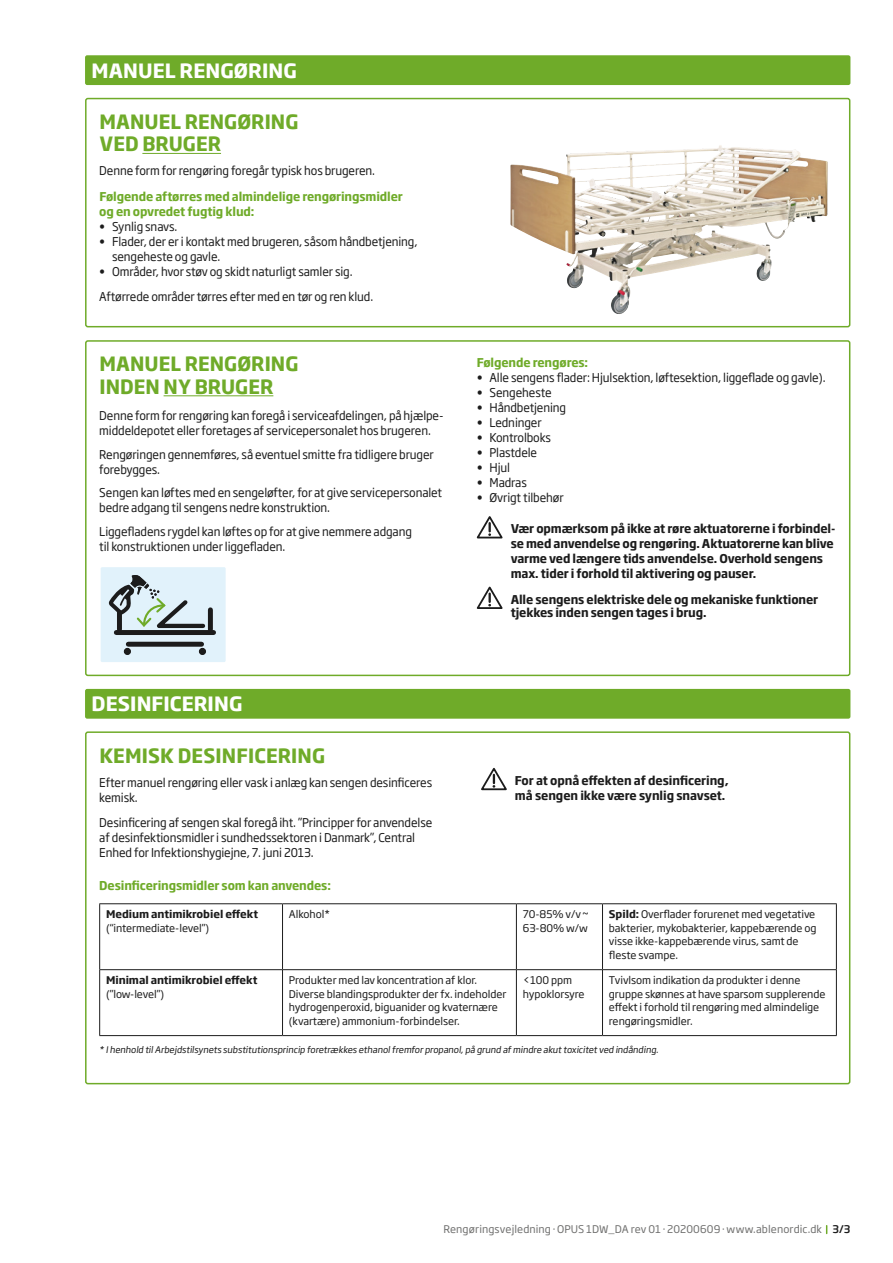
<style>
.page{position:relative;width:893px;height:1263px;background:#fff}
.page>*{position:absolute;margin:0;border:0;box-sizing:border-box;transform-origin:0 0}
.Overskrift{font:700 19.5px/22.5px "Soho Gothic Pro";letter-spacing:.005em;color:#6fab29;scale:.95 1}
.t1{font:700 19.5px "Soho Gothic Pro";letter-spacing:.005em;color:#fff}
.Overskrift-2{font:12px/15px "Soho Gothic Pro";letter-spacing:-.01em;color:#1c1c1c;scale:.95 1}
.Overskrift-3{font:700 12px/15px "Soho Gothic Pro";letter-spacing:-.01em;color:#1c1c1c;scale:.95 1}
.Overskrift-4{font:700 12px/15px "Soho Gothic Pro";letter-spacing:-.01em;color:#6fab29;scale:.95 1}
.Brødtekst{font:700 12px/15px "Soho Gothic Pro";letter-spacing:-.005em;color:#1c1c1c;scale:.95 1}
.Tabel_lille_tekst{font:10.5px/13.5px "Soho Gothic Pro";letter-spacing:-.005em;color:#1c1c1c}
.t2{font:10.5px "Soho Gothic Pro";letter-spacing:.01em;color:#70706f}
.Tabel_lille_tekst-2{font:700 10.5px/13.5px "Soho Gothic Pro";letter-spacing:-.005em;color:#1c1c1c}
.Tabeltekst{font:9px "Soho Gothic Pro";color:#1c1c1c}
.s1{font-weight:700}
.s2{font-weight:400}
.s3{font-weight:500;color:#1c1c1c}
</style>
<div class="page">
<hr style="left:142px;top:153px;width:79px;height:1px;background:#6fab29">
<div style="left:85px;top:98px;width:765px;height:229px;border:2px solid #6fab29;border-radius:2px"></div>
<img style="left:510px;top:148px;width:297px;height:166px">
<hr style="left:164px;top:395px;width:109px;height:1px;background:#6fab29">
<svg style="left:477px;top:516px;width:26px;height:23px"></svg>
<svg style="left:477px;top:586px;width:26px;height:23px"></svg>
<div style="left:85px;top:340px;width:765px;height:336px;border:2px solid #6fab29;border-radius:2px"></div>
<div style="left:101px;top:567px;width:125px;height:95px;background:#e1f2fb;border-radius:2px"></div>
<div style="left:208px;top:610px;width:5px;height:19px;background:#1c1c1c"></div>
<div style="left:116px;top:630px;width:98px;height:5px;background:#1c1c1c"></div>
<div style="left:128px;top:642px;width:74px;height:5px;background:#1c1c1c"></div>
<div style="left:124px;top:648px;width:7px;height:7px;border:3px solid #1c1c1c;border-radius:50%"></div>
<div style="left:199px;top:648px;width:7px;height:7px;border:3px solid #1c1c1c;border-radius:50%"></div>
<svg style="left:108px;top:575px;width:98px;height:55px"></svg>
<svg style="left:481px;top:768px;width:26px;height:23px"></svg>
<div style="left:85px;top:731px;width:765px;height:353px;border:2px solid #6fab29;border-radius:2px"></div>
<hr style="left:99px;top:903px;width:184px;height:1px;background:#1c1c1c">
<hr style="left:99px;top:904px;width:1px;height:66px;background:#1c1c1c">
<hr style="left:283px;top:903px;width:233px;height:1px;background:#1c1c1c">
<hr style="left:282px;top:904px;width:1px;height:65px;background:#1c1c1c">
<hr style="left:516px;top:903px;width:86px;height:1px;background:#1c1c1c">
<hr style="left:516px;top:904px;width:1px;height:65px;background:#1c1c1c">
<hr style="left:602px;top:903px;width:235px;height:1px;background:#1c1c1c">
<hr style="left:602px;top:904px;width:1px;height:65px;background:#1c1c1c">
<hr style="left:836px;top:904px;width:1px;height:66px;background:#1c1c1c">
<hr style="left:99px;top:970px;width:1px;height:65px;background:#1c1c1c">
<hr style="left:282px;top:970px;width:1px;height:65px;background:#1c1c1c">
<hr style="left:516px;top:970px;width:1px;height:65px;background:#1c1c1c">
<hr style="left:602px;top:970px;width:1px;height:65px;background:#1c1c1c">
<hr style="left:836px;top:970px;width:1px;height:65px;background:#1c1c1c">
<hr style="left:99px;top:1035px;width:184px;height:1px;background:#1c1c1c">
<hr style="left:283px;top:1035px;width:233px;height:1px;background:#1c1c1c">
<hr style="left:516px;top:1035px;width:86px;height:1px;background:#1c1c1c">
<hr style="left:602px;top:1035px;width:235px;height:1px;background:#1c1c1c">
<hr style="left:100px;top:969px;width:183px;height:1px;background:#1c1c1c">
<hr style="left:283px;top:969px;width:233px;height:1px;background:#1c1c1c">
<hr style="left:516px;top:969px;width:86px;height:1px;background:#1c1c1c">
<hr style="left:602px;top:969px;width:234px;height:1px;background:#1c1c1c">
<div style="left:85px;top:55px;width:765px;height:30px;background:#6fab29;border-radius:2px"></div>
<div style="left:85px;top:689px;width:765px;height:30px;background:#6fab29;border-radius:2px"></div>
<p class="t1" style="left:92px;top:55px;width:207px">MANUEL RENGØRING</p>
<p class="Overskrift" style="left:99px;top:109px;width:211px">MANUEL RENGØRING<br>VED BRUGER</p>
<p class="Overskrift-2" style="left:99px;top:163px;width:292px">Denne form for rengøring foregår typisk hos brugeren.</p>
<p class="Overskrift-4" style="left:99px;top:188px;width:321px">Følgende aftørres med almindelige rengøringsmidler og en opvredet fugtig klud:</p>
<p class="Overskrift-2" style="left:99px;top:218px;width:84px">• Synlig snavs.</p>
<p class="Overskrift-2" style="left:112px;top:233px;width:323px;text-indent:-13px">• Flader, der er i kontakt med brugeren, såsom håndbetjening, sengeheste og gavle.</p>
<p class="Overskrift-2" style="left:99px;top:263px;width:268px">• Områder, hvor støv og skidt naturligt samler sig.</p>
<p class="Overskrift-2" style="left:99px;top:289px;width:290px">Aftørrede områder tørres efter med en tør og ren klud.</p>
<p class="Overskrift" style="left:99px;top:352px;width:211px">MANUEL RENGØRING<br>INDEN NY BRUGER</p>
<p class="Overskrift-2" style="left:99px;top:408px;width:364px">Denne form for rengøring kan foregå i serviceafdelingen, på hjælpe&shy;middeldepotet eller foretages af servicepersonalet hos brugeren.</p>
<p class="Overskrift-2" style="left:99px;top:446px;width:354px">Rengøringen gennemføres, så eventuel smitte fra tidligere bruger forebygges.</p>
<p class="Overskrift-2" style="left:99px;top:485px;width:362px">Sengen kan løftes med en sengeløfter, for at give servicepersonalet bedre adgang til sengens nedre konstruktion.</p>
<p class="Overskrift-2" style="left:99px;top:523px;width:331px">Liggefladens rygdel kan løftes op for at give nemmere adgang til konstruktionen under liggefladen.</p>
<p class="t1" style="left:92px;top:689px;width:152px">DESINFICERING</p>
<p class="Overskrift" style="left:99px;top:743px;width:239px">KEMISK DESINFICERING</p>
<p class="Overskrift-2" style="left:99px;top:774px;width:352px">Efter manuel rengøring eller vask i anlæg kan sengen desinficeres kemisk.</p>
<p class="Overskrift-2" style="left:99px;top:814px;width:352px">Desinficering af sengen skal foregå iht. ”Principper for anvendelse af desinfektionsmidler i sundhedssektoren i Danmark”, Central<br>Enhed for Infektionshygiejne, 7. juni 2013.</p>
<p class="Overskrift-4" style="left:99px;top:877px;width:245px">Desinficeringsmidler som kan anvendes:</p>
<p class="Overskrift-4" style="left:477px;top:354px;width:119px">Følgende rengøres:</p>
<p class="Overskrift-2" style="left:477px;top:369px;width:369px">• Alle sengens flader: Hjulsektion, løftesektion, liggeflade og gavle).</p>
<p class="Overskrift-2" style="left:477px;top:384px;width:80px">• Sengeheste</p>
<p class="Overskrift-2" style="left:477px;top:399px;width:96px">• Håndbetjening</p>
<p class="Overskrift-2" style="left:477px;top:414px;width:70px">• Ledninger</p>
<p class="Overskrift-2" style="left:477px;top:429px;width:80px">• Kontrolboks</p>
<p class="Overskrift-2" style="left:477px;top:444px;width:65px">• Plastdele</p>
<p class="Overskrift-2" style="left:477px;top:459px;width:37px">• Hjul</p>
<p class="Overskrift-2" style="left:477px;top:474px;width:54px">• Madras</p>
<p class="Overskrift-2" style="left:477px;top:489px;width:93px">• Øvrigt tilbehør</p>
<p class="Overskrift-3" style="left:511px;top:521px;width:343px">Vær opmærksom på ikke at røre aktuatorerne i forbindel&shy;se med anvendelse og rengøring. Aktuatorerne kan blive varme ved længere tids anvendelse. Overhold sengens max. tider i forhold til aktivering og pauser.</p>
<p class="Overskrift-3" style="left:511px;top:592px;width:325px;line-height:13.5px">Alle sengens elektriske dele og mekaniske funktioner tjekkes inden sengen tages i brug.</p>
<p class="Brødtekst" style="left:515px;top:772px;width:226px">For at opnå effekten af desinficering, må sengen ikke være synlig snavset.</p>
<p class="Tabel_lille_tekst-2" style="left:106px;top:907px;width:154px">Medium antimikrobiel effekt</p>
<p class="Tabel_lille_tekst" style="left:106px;top:921px;width:105px">(“intermediate-level”)</p>
<p class="Tabel_lille_tekst" style="left:289px;top:907px;width:43px">Alkohol*</p>
<p class="Tabel_lille_tekst" style="left:523px;top:907px;width:68px">70-85% v/v ~</p>
<p class="Tabel_lille_tekst" style="left:523px;top:921px;width:67px">63-80% w/w</p>
<p class="Tabel_lille_tekst" style="left:609px;top:907px;width:209px"><span class="s1">Spild:</span> Overflader forurenet med vegetative bakterier, mykobakterier, kappebærende og visse ikke-kappebærende virus, samt de fleste svampe.</p>
<p class="Tabel_lille_tekst-2" style="left:106px;top:973px;width:153px">Minimal antimikrobiel effekt <span class="s2">(”low-level”)</span></p>
<p class="Tabel_lille_tekst" style="left:289px;top:973px;width:219px">Produkter med lav koncentration af klor.<br>Diverse blandingsprodukter der fx. indeholder hydrogenperoxid, biguanider og kvaternære (kvartære) ammonium-forbindelser.</p>
<p class="Tabel_lille_tekst" style="left:523px;top:973px;width:51px">&lt;100 ppm</p>
<p class="Tabel_lille_tekst" style="left:609px;top:973px;width:218px">Tvivlsom indikation da produkter i denne gruppe skønnes at have sparsom supplerende effekt i forhold til rengøring med almindelige rengøringsmidler.</p>
<p class="Tabeltekst" style="left:99px;top:1043px;width:562px">* Ihenhold tilArbejdstilsynets substitutionsprincip foretrækkes ethanolfremforpropanol,på grund af mindre akut toxicitet ved indånding.</p>
<p class="Tabel_lille_tekst" style="left:523px;top:986px;width:63px">hypoklorsyre</p>
<p class="t2" style="left:443px;top:1221px;width:409px">Rengøringsvejledning · OPUS 1DW_DA rev 01 · 20200609 · www.ablenordic.dk <span class="s3">3/3</span></p>
</div>
